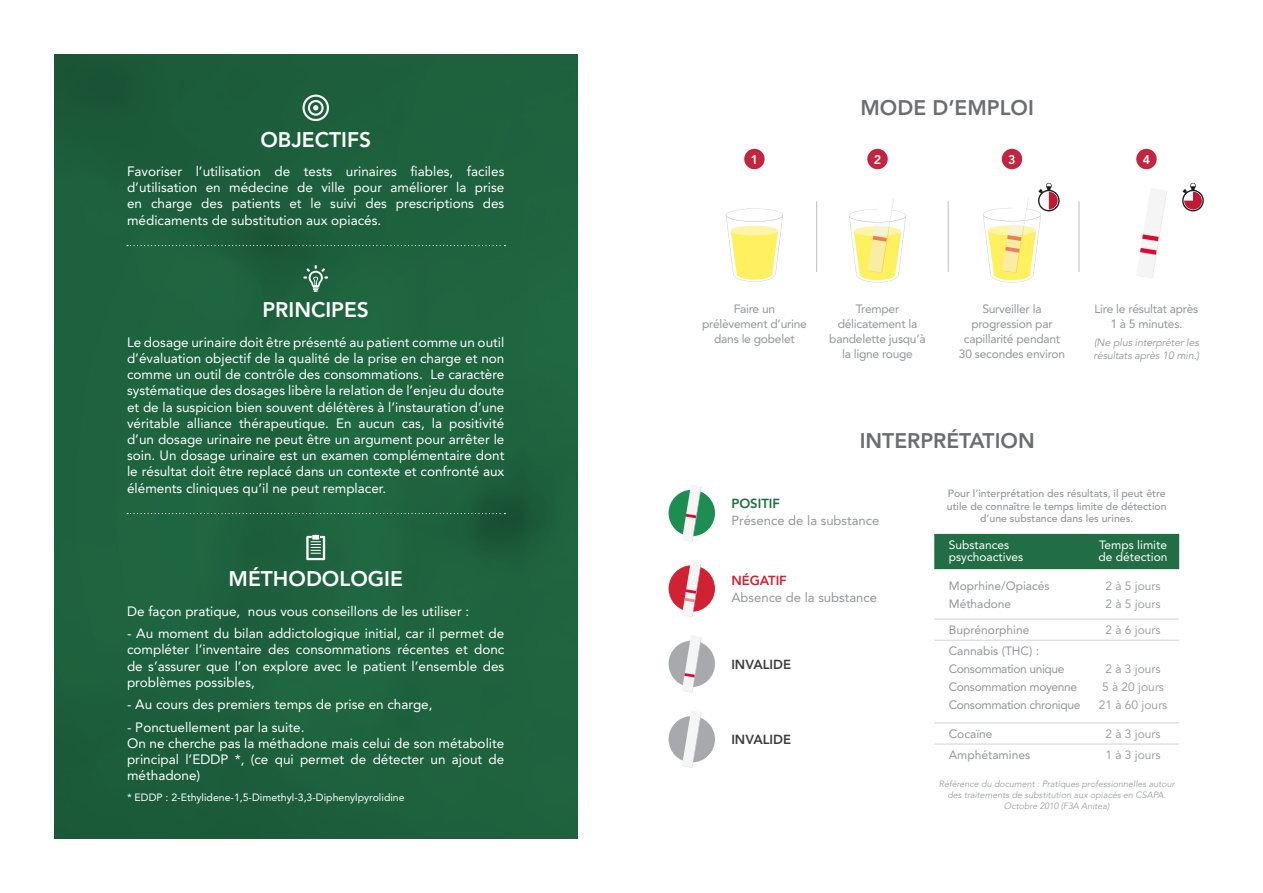
<style>
.page{position:relative;width:1263px;height:893px;background:#fff}
.page>*{position:absolute;margin:0;border:0;box-sizing:border-box;transform-origin:0 0}
.t1{font:800 21px "Avenir";color:#fff}
.t2{font:800 21px "Avenir";color:#6c6d70}
.t3{font:13.5px/16.2px "Avenir";color:#fff;text-align:justify}
.t4{font:13.05px "Avenir";color:#939598}
.t5{font:800 13.05px "Avenir";color:#3e3e3f}
.t6{font:800 13.05px "Avenir";color:#216d45}
.t7{font:800 13.05px "Avenir";color:#d12234}
.t8{font:800 12.6px "Avenir";color:#fff}
.t9{font:12px/15px "Avenir";letter-spacing:-.02em;color:#939598;text-align:center}
.t10{font:12px/18px "Avenir";color:#939598}
.t11{font:12px/18px "Avenir";color:#939598}
.t12{font:12px/12px "Avenir";color:#fff}
.t13{font:500 10.5px/12.6px "Avenir";color:#939598;text-align:center}
.t14{font:10.5px "Avenir";color:#fff}
.t15{font:italic 10.5px/12.6px "Avenir";letter-spacing:-.01em;color:#939598}
.t16{font:italic 300 9px/10.8px "Avenir";color:#939598;text-align:center}
</style>
<div class="page">
<div style="left:54px;top:54px;width:523px;height:785px;background:#1e623e"></div>
<svg style="left:302px;top:95px;width:27px;height:26px"></svg>
<svg style="left:127px;top:245px;width:378px;height:1px"></svg>
<svg style="left:127px;top:513px;width:378px;height:1px"></svg>
<svg style="left:306px;top:535px;width:19px;height:25px"></svg>
<svg style="left:303px;top:265px;width:25px;height:27px"></svg>
<div style="left:744px;top:149px;width:21px;height:20px;background:#c12641;border-radius:50%"></div>
<div style="left:867px;top:149px;width:21px;height:20px;background:#c12641;border-radius:50%"></div>
<div style="left:1002px;top:149px;width:20px;height:20px;background:#c12641;border-radius:50%"></div>
<div style="left:1136px;top:149px;width:21px;height:20px;background:#c12641;border-radius:50%"></div>
<svg style="left:726px;top:208px;width:57px;height:74px"></svg>
<hr style="left:816px;top:201px;width:1px;height:71px;background:#bcbdc0">
<hr style="left:948px;top:201px;width:1px;height:71px;background:#bcbdc0">
<hr style="left:1079px;top:201px;width:1px;height:71px;background:#bcbdc0">
<svg style="left:1140px;top:191px;width:27px;height:87px"></svg>
<div style="left:669px;top:490px;width:46px;height:46px;background:#1e8d51;border-radius:50%"></div>
<div style="left:669px;top:565px;width:46px;height:47px;background:#d12234;border-radius:50%"></div>
<div style="left:669px;top:641px;width:46px;height:46px;background:#a8a9ad;border-radius:50%"></div>
<div style="left:669px;top:716px;width:46px;height:46px;background:#a8a9ad;border-radius:50%"></div>
<svg style="left:682px;top:487px;width:19px;height:55px"></svg>
<svg style="left:682px;top:562px;width:19px;height:55px"></svg>
<svg style="left:682px;top:637px;width:19px;height:55px"></svg>
<svg style="left:682px;top:713px;width:19px;height:55px"></svg>
<div style="left:934px;top:534px;width:245px;height:35px;background:#216d45"></div>
<hr style="left:934px;top:619px;width:153px;height:1px;background:#d1d2d4">
<hr style="left:1087px;top:619px;width:92px;height:1px;background:#d1d2d4">
<hr style="left:934px;top:640px;width:153px;height:1px;background:#d1d2d4">
<hr style="left:1087px;top:640px;width:92px;height:1px;background:#d1d2d4">
<hr style="left:934px;top:723px;width:153px;height:1px;background:#d1d2d4">
<hr style="left:1087px;top:723px;width:92px;height:1px;background:#d1d2d4">
<hr style="left:934px;top:744px;width:153px;height:1px;background:#d1d2d4">
<hr style="left:1087px;top:744px;width:92px;height:1px;background:#d1d2d4">
<svg style="left:1182px;top:183px;width:22px;height:28px"></svg>
<svg style="left:849px;top:199px;width:57px;height:83px"></svg>
<svg style="left:983px;top:183px;width:77px;height:100px"></svg>
<h1 class="t1" style="left:260px;top:127px;width:112px">OBJECTIFS</h1>
<p class="t3" style="left:127px;top:163px;width:379px">Favoriser l’utilisation de tests urinaires fiables, faciles d’utilisation en médecine de ville pour améliorer la prise en charge des patients et le suivi des prescriptions des médicaments de substitution aux opiacés.</p>
<h1 class="t1" style="left:262px;top:298px;width:108px">PRINCIPES</h1>
<p class="t3" style="left:127px;top:334px;width:379px">Le dosage urinaire doit être présenté au patient comme un outil d’évaluation objectif de la qualité de la prise en charge et non comme un outil de contrôle des consommations. Le caractère systématique des dosages libère la relation de l’enjeu du doute et de la suspicion bien souvent délétères à l’instauration d’une véritable alliance thérapeutique. En aucun cas, la positivité d’un dosage urinaire ne peut être un argument pour arrêter le soin. Un dosage urinaire est un examen complémentaire dont le résultat doit être replacé dans un contexte et confronté aux éléments cliniques qu’il ne peut remplacer.</p>
<h1 class="t1" style="left:229px;top:567px;width:176px">MÉTHODOLOGIE</h1>
<p class="t3" style="left:127px;top:603px;width:344px">De façon pratique, nous vous conseillons de les utiliser :</p>
<p class="t3" style="left:127px;top:626px;width:379px">- Au moment du bilan addictologique initial, car il permet de compléter l’inventaire des consommations récentes et donc de s’assurer que l’on explore avec le patient l’ensemble des problèmes possibles,</p>
<p class="t3" style="left:127px;top:697px;width:307px">- Au cours des premiers temps de prise en charge,</p>
<p class="t3" style="left:127px;top:719px;width:379px;text-align:left">- Ponctuellement par la suite.<br>On ne cherche pas la méthadone mais celui de son métabolite principal l’EDDP *, (ce qui permet de détecter un ajout de méthadone)</p>
<p class="t14" style="left:127px;top:792px;width:279px">* EDDP : 2-Ethylidene-1,5-Dimethyl-3,3-Diphenylpyrolidine</p>
<h1 class="t2" style="left:860px;top:95px;width:175px">MODE D’EMPLOI</h1>
<p class="t8" style="left:751px;top:152px;width:9px">1</p>
<p class="t8" style="left:874px;top:152px;width:9px">2</p>
<p class="t8" style="left:1008px;top:152px;width:9px">3</p>
<p class="t8" style="left:1143px;top:152px;width:9px">4</p>
<p class="t9" style="left:702px;top:301px;width:106px">Faire un prélèvement d’urine dans le gobelet</p>
<p class="t9" style="left:829px;top:301px;width:98px">Tremper délicatement la bandelette jusqu’à la ligne rouge</p>
<p class="t9" style="left:959px;top:301px;width:107px">Surveiller la progression par capillarité pendant<br>30 secondes environ</p>
<h1 class="t2" style="left:860px;top:428px;width:177px">INTERPRÉTATION</h1>
<p class="t9" style="left:1094px;top:301px;width:105px">Lire le résultat après<br>1 à 5 minutes.</p>
<p class="t15" style="left:1093px;top:336px;width:107px">(Ne plus interpréter les résultats après 10 min.)</p>
<p class="t6" style="left:731px;top:496px;width:50px">POSITIF</p>
<p class="t4" style="left:731px;top:512px;width:150px">Présence de la substance</p>
<p class="t7" style="left:731px;top:573px;width:57px">NÉGATIF</p>
<p class="t4" style="left:731px;top:589px;width:147px">Absence de la substance</p>
<p class="t5" style="left:731px;top:656px;width:61px">INVALIDE</p>
<p class="t5" style="left:731px;top:732px;width:61px">INVALIDE</p>
<p class="t13" style="left:947px;top:487px;width:221px">Pour l’interprétation des résultats, il peut être utile de connaître le temps limite de détection d’une substance dans les urines.</p>
<p class="t12" style="left:949px;top:539px;width:76px">Substances psychoactives</p>
<p class="t12" style="left:1098px;top:539px;width:70px">Temps limite de détection</p>
<p class="t11" style="left:949px;top:576px;width:102px">Moprhine/Opiacés<br>Méthadone</p>
<p class="t10" style="left:1105px;top:577px;width:57px">2 à 5 jours<br>2 à 5 jours</p>
<p class="t11" style="left:949px;top:621px;width:82px">Buprénorphine</p>
<p class="t10" style="left:1105px;top:621px;width:57px">2 à 6 jours</p>
<p class="t9" style="left:949px;top:642px;width:133px;line-height:18px;text-align:left">Cannabis (THC) :<br>Consommation unique<br>Consommation moyenne<br>Consommation chronique</p>
<p class="t10" style="left:1099px;top:660px;width:70px;text-align:center">2 à 3 jours<br>5 à 20 jours<br>21 à 60 jours</p>
<p class="t11" style="left:949px;top:725px;width:45px">Cocaïne</p>
<p class="t10" style="left:1105px;top:725px;width:57px">2 à 3 jours</p>
<p class="t11" style="left:949px;top:746px;width:83px">Amphétamines</p>
<p class="t10" style="left:1105px;top:746px;width:57px">1 à 3 jours</p>
<p class="t16" style="left:939px;top:779px;width:237px">Référence du document : Pratiques professionnelles autour des traitements de substitution aux opiacés en CSAPA.<br>Octobre 2010 (F3A Anitea)</p>
</div>
